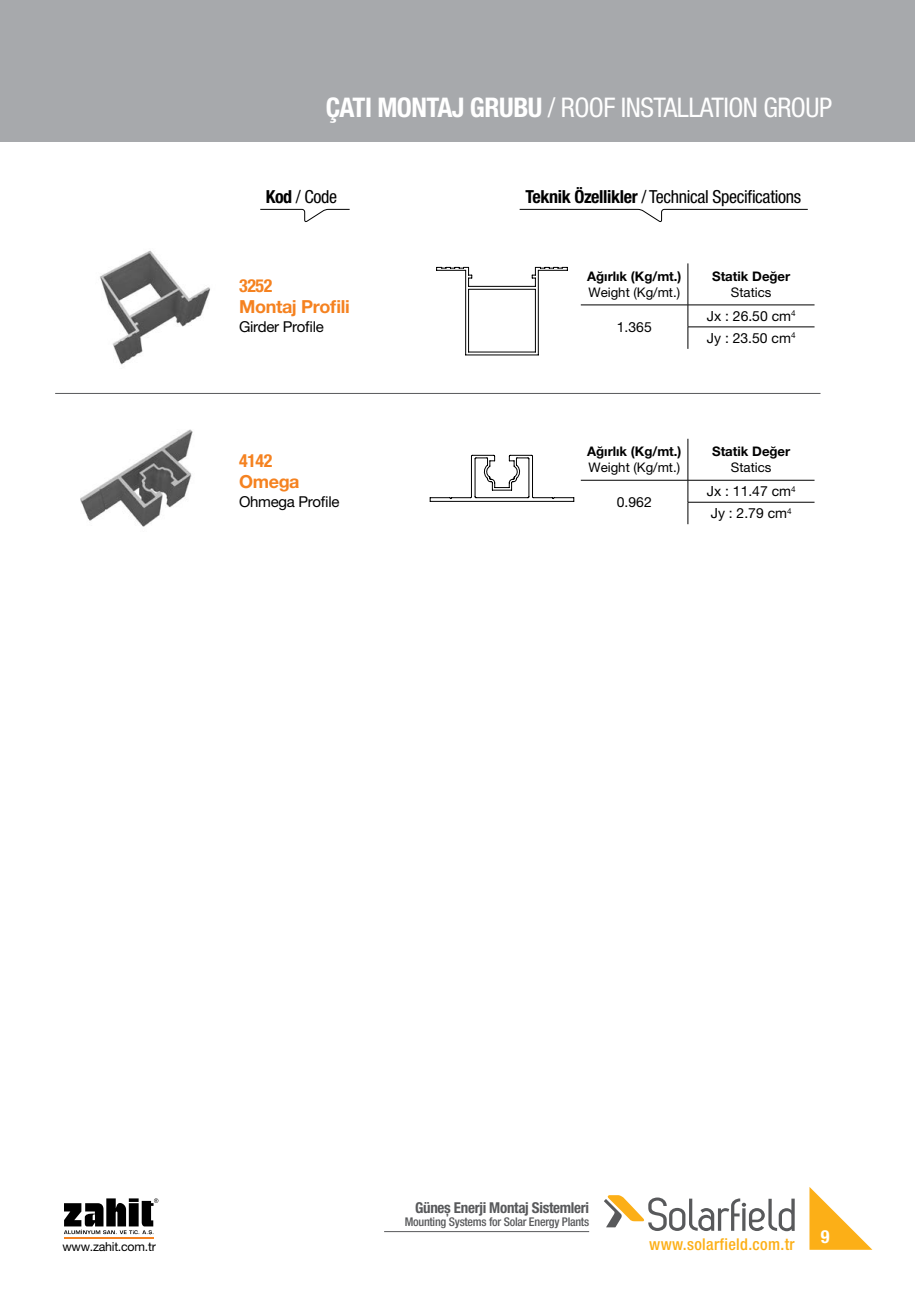
<style>
.page{position:relative;width:915px;height:1306px;background:#fff}
.page>*{position:absolute;margin:0;border:0;box-sizing:border-box;transform-origin:0 0}
.t1{font:condensed 27.15px "Helvetica Neue LT Pro";letter-spacing:-.02em;color:#fff}
.t2{font:700 condensed 18.15px "Helvetica Neue LT Pro";color:#fff}
.t3{font:condensed 18px "Helvetica Neue LT Pro";letter-spacing:-.02em;color:#000}
.t4{font:700 18px "Helvetica Neue LT Pro";letter-spacing:-.02em;color:#f58220}
.t5{font:700 condensed 18px "Helvetica Neue LT Pro";letter-spacing:-.02em;color:#f58220}
.t6{font:500 condensed 16.35px "Helvetica Neue LT Pro";letter-spacing:.02em;color:#fcaf17}
.t7{font:700 condensed 15px "Helvetica Neue LT Pro";letter-spacing:-.02em;color:#58595b}
.t8{font:15px "Helvetica Neue LT Pro";letter-spacing:-.02em;color:#000}
.t9{font:13.95px/22px "Helvetica Neue LT Pro";color:#000}
.t10{font:700 13.2px "Helvetica Neue LT Pro";color:#000}
.t11{font:13.2px "Helvetica Neue LT Pro";color:#000}
.t12{font:12.45px "Helvetica Neue LT Pro";letter-spacing:-.02em;color:#000}
.t13{font:500 condensed 12px "Helvetica Neue LT Pro";letter-spacing:-.02em;color:#58595b}
.s1{font-weight:700}
</style>
<div class="page">
<svg style="left:260px;top:209px;width:90px;height:13px"></svg>
<svg style="left:519px;top:209px;width:289px;height:13px"></svg>
<img style="left:80px;top:429px;width:113px;height:98px">
<svg style="left:429px;top:454px;width:145px;height:48px"></svg>
<div style="left:0;top:0;width:914px;height:142px;background:#a7a9ac"></div>
<img style="left:100px;top:250px;width:110px;height:115px">
<hr style="left:535px;top:289px;width:1px;height:63px;background:#000">
<hr style="left:468px;top:351px;width:67px;height:1px;background:#000">
<hr style="left:468px;top:289px;width:67px;height:1px;background:#000">
<hr style="left:468px;top:289px;width:1px;height:63px;background:#000">
<hr style="left:468px;top:286px;width:67px;height:1px;background:#000">
<svg style="left:531px;top:267px;width:36px;height:19px"></svg>
<hr style="left:537px;top:270px;width:1px;height:85px;background:#000">
<hr style="left:465px;top:354px;width:73px;height:1px;background:#000">
<hr style="left:465px;top:270px;width:1px;height:85px;background:#000">
<svg style="left:436px;top:267px;width:36px;height:19px"></svg>
<hr style="left:687px;top:263px;width:1px;height:42px;background:#000">
<hr style="left:580px;top:305px;width:107px;height:1px;background:#000">
<hr style="left:687px;top:305px;width:127px;height:1px;background:#000">
<hr style="left:687px;top:326px;width:127px;height:1px;background:#000">
<svg style="left:687px;top:305px;width:1px;height:44px"></svg>
<hr style="left:687px;top:439px;width:1px;height:41px;background:#000">
<hr style="left:580px;top:480px;width:107px;height:1px;background:#000">
<hr style="left:687px;top:480px;width:127px;height:1px;background:#000">
<hr style="left:687px;top:502px;width:127px;height:1px;background:#000">
<svg style="left:687px;top:480px;width:1px;height:44px"></svg>
<hr style="left:55px;top:393px;width:765px;height:1px;background:#58595b">
<svg style="left:809px;top:1187px;width:63px;height:62px"></svg>
<hr style="left:384px;top:1231px;width:205px;height:1px;background:#58595b">
<svg style="left:604px;top:1195px;width:190px;height:36px"></svg>
<svg style="left:64px;top:1198px;width:94px;height:36px"></svg>
<hr style="left:64px;top:1236px;width:89px;height:2px;background:#f58220">
<h1 class="t1" style="left:326px;top:92px;width:507px"><span class="s1">ÇATI MONTAJ GRUBU</span> / ROOF INSTALLATION GROUP</h1>
<p class="t3" style="left:265px;top:186px;width:73px"><span class="s1">Kod</span> / Code</p>
<p class="t3" style="left:525px;top:186px;width:277px"><span class="s1">Teknik Özellikler</span> / Technical Specifications</p>
<p class="t5" style="left:239px;top:274px;width:35px">3252</p>
<p class="t4" style="left:239px;top:296px;width:112px">Montaj Profili</p>
<p class="t8" style="left:239px;top:317px;width:86px">Girder Profile</p>
<p class="t5" style="left:239px;top:449px;width:35px">4142</p>
<p class="t4" style="left:239px;top:471px;width:62px">Omega</p>
<p class="t8" style="left:239px;top:492px;width:102px">Ohmega Profile</p>
<p class="t10" style="left:587px;top:268px;width:96px">Ağırlık (Kg/mt.)</p>
<p class="t11" style="left:588px;top:284px;width:93px">Weight (Kg/mt.)</p>
<p class="t10" style="left:711px;top:268px;width:80px">Statik Değer</p>
<p class="t11" style="left:730px;top:284px;width:42px">Statics</p>
<p class="t9" style="left:616px;top:316px;width:36px">1.365</p>
<p class="t9" style="left:706px;top:305px;width:90px">Jx : 26.50 cm<sup>4<br></sup>Jy : 23.50 cm<sup>4</sup></p>
<p class="t10" style="left:587px;top:443px;width:96px">Ağırlık (Kg/mt.)</p>
<p class="t11" style="left:588px;top:459px;width:93px">Weight (Kg/mt.)</p>
<p class="t10" style="left:711px;top:443px;width:80px">Statik Değer</p>
<p class="t11" style="left:730px;top:459px;width:42px">Statics</p>
<p class="t9" style="left:616px;top:491px;width:36px">0.962</p>
<p class="t9" style="left:706px;top:480px;width:90px">Jx : 11.47 cm<sup>4<br></sup>Jy : 2.79 cm<sup>4</sup></p>
<p class="t7" style="left:415px;top:1198px;width:175px">Güneş Enerji Montaj Sistemleri</p>
<p class="t13" style="left:404px;top:1214px;width:186px">Mounting Systems for Solar Energy Plants</p>
<p class="t12" style="left:62px;top:1238px;width:95px">www.zahit.com.tr</p>
<p class="t6" style="left:649px;top:1234px;width:147px">www.solarfield.com.tr</p>
<h2 class="t2" style="left:820px;top:1225px;width:10px">9</h2>
</div>
